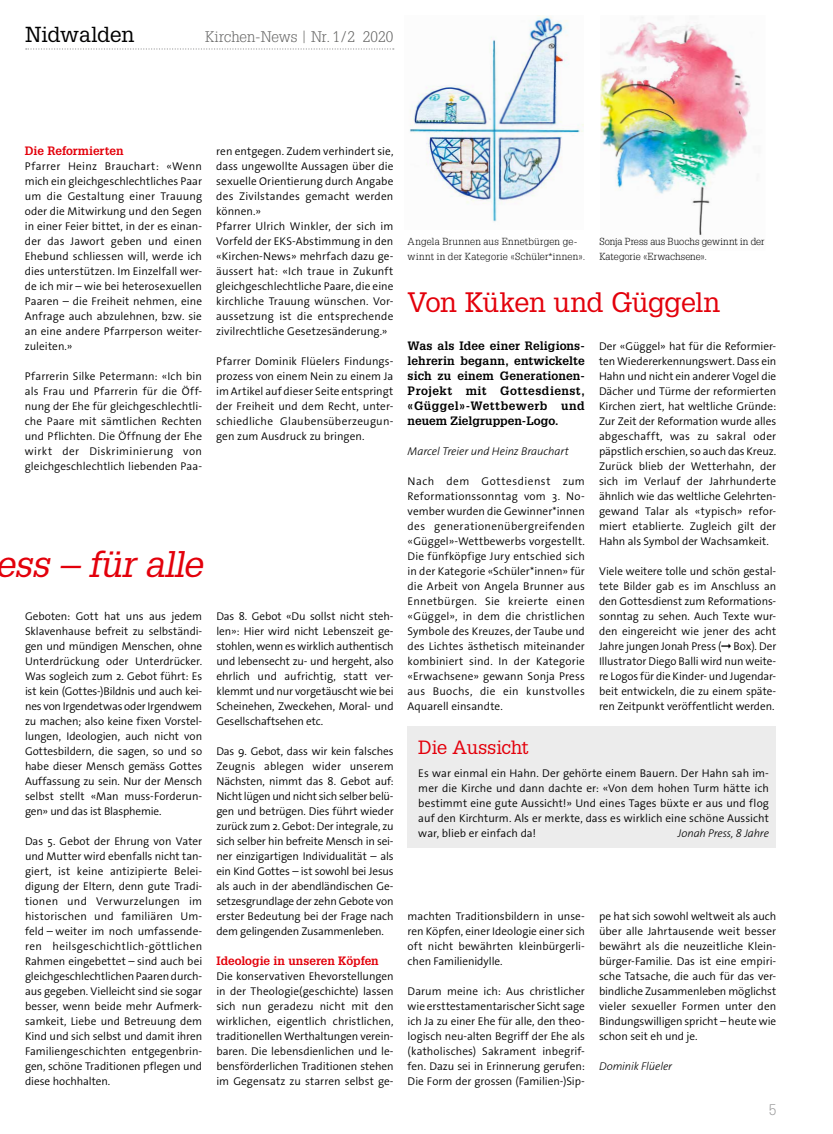
<style>
.page{position:relative;width:833px;height:1134px;background:#fff}
.page>*{position:absolute;margin:0;border:0;box-sizing:border-box;transform-origin:0 0}
.t1{font:italic 36.25px "Glypha LT";letter-spacing:-.02em;color:#e3000b}
.t2{font:27.5px "Glypha LT Std";letter-spacing:-.02em;color:#e3000b}
.t3{font:21.25px "Glypha LT Std";letter-spacing:-.01em;color:#000}
.t4{font:18.75px "Glypha LT Std";letter-spacing:-.015em;color:#e3000b}
.t5{font:300 15px "Glypha LT Std";color:#626261}
.t6{font:300 15px "Glypha LT Std";color:#9c9c9d}
.t7{font:700 11.88px/15px "Glypha LT Std";letter-spacing:.03em;color:#000;text-align:justify}
.t8{font:700 11.88px "Glypha LT Std";letter-spacing:-.005em;color:#e3000b}
.t9{font:300 11.25px/15px "The Sans Os F";letter-spacing:.005em;color:#000;text-align:justify}
.t10{font:italic 300 11.25px "The Sans Os F";letter-spacing:-.005em;color:#000}
.t11{font:300 10px/15px "Glypha LT Std";letter-spacing:.015em;color:#000}
</style>
<div class="page">
<svg style="left:26px;top:48px;width:368px;height:2px"></svg>
<img style="left:409px;top:15px;width:174px;height:207px">
<img style="left:600px;top:17px;width:150px;height:218px">
<div style="left:407px;top:726px;width:369px;height:122px;background:#ececec"></div>
<h3 class="t3" style="left:25px;top:22px;width:111px">Nidwalden</h3>
<h3 class="t5" style="left:205px;top:28px;width:190px">Kirchen-News <sup>|</sup> Nr. 1/2 2020</h3>
<p class="t8" style="left:25px;top:143px;width:100px">Die Reformierten</p>
<p class="t9" style="left:25px;top:158px;width:179px">Pfarrer Heinz Brauchart: «Wenn mich ein gleichgeschlechtliches Paar um die Gestaltung einer Trauung oder die Mitwirkung und den Segen in einer Feier bittet, in der es einan&shy;der das Jawort geben und einen Ehebund schliessen will, werde ich dies unterstützen. Im Einzelfall wer&shy;de ich mir – wie bei heterosexuellen Paaren – die Freiheit nehmen, eine Anfrage auch abzulehnen, bzw. sie an eine andere Pfarrperson weiter&shy;zuleiten.»</p>
<p class="t9" style="left:25px;top:368px;width:179px">Pfarrerin Silke Petermann: «Ich bin als Frau und Pfarrerin für die Öff&shy;nung der Ehe für gleichgeschlechtli&shy;che Paare mit sämtlichen Rechten und Pflichten. Die Öffnung der Ehe wirkt der Diskriminierung von gleichgeschlechtlich liebenden Paa-</p>
<p class="t9" style="left:216px;top:143px;width:179px;text-align:left">ren entgegen. Zudem verhindert sie, dass ungewollte Aussagen über die sexuelle Orientierung durch Angabe des Zivilstandes gemacht werden können.»<br>Pfarrer Ulrich Winkler, der sich im Vorfeld der EKS-Abstimmung in den «Kirchen-News» mehrfach dazu ge&shy;äussert hat: «Ich traue in Zukunft gleichgeschlechtliche Paare, die eine kirchliche Trauung wünschen. Vor&shy;aussetzung ist die entsprechende zivilrechtliche Gesetzesänderung.»</p>
<p class="t9" style="left:216px;top:353px;width:179px">Pfarrer Dominik Flüelers Findungs&shy;prozess von einem Nein zu einem Ja im Artikel auf dieser Seite entspringt der Freiheit und dem Recht, unter&shy;schiedliche Glaubensüberzeugun&shy;gen zum Ausdruck zu bringen.</p>
<h1 class="t1" style="left:-6px;top:543px;width:210px">ess – für alle</h1>
<p class="t9" style="left:25px;top:608px;width:179px">Geboten: Gott hat uns aus jedem Sklavenhause befreit zu selbständi&shy;gen und mündigen Menschen, ohne Unterdrückung oder Unterdrücker.<br>Was sogleich zum 2. Gebot führt: Es ist kein (Gottes-)Bildnis und auch kei&shy;nes von Irgendetwas oder Irgendwem zu machen; also keine fixen Vorstel&shy;lungen, Ideologien, auch nicht von Gottesbildern, die sagen, so und so habe dieser Mensch gemäss Gottes Auffassung zu sein. Nur der Mensch selbst stellt «Man muss-Forderun&shy;gen» und das ist Blasphemie.</p>
<p class="t9" style="left:25px;top:833px;width:179px">Das 5. Gebot der Ehrung von Vater und Mutter wird ebenfalls nicht tan&shy;giert, ist keine antizipierte Belei&shy;digung der Eltern, denn gute Tradi&shy;tionen und Verwurzelungen im historischen und familiären Um&shy;feld – weiter im noch umfassende&shy;ren heilsgeschichtlich-göttlichen Rahmen eingebettet – sind auch bei gleichgeschlechtlichen Paaren durch&shy;aus gegeben. Vielleicht sind sie sogar besser, wenn beide mehr Aufmerk&shy;samkeit, Liebe und Betreuung dem Kind und sich selbst und damit ihren Familiengeschichten entgegenbrin&shy;gen, schöne Traditionen pflegen und diese hochhalten.</p>
<p class="t9" style="left:216px;top:608px;width:179px">Das 8. Gebot «Du sollst nicht steh&shy;len»: Hier wird nicht Lebenszeit ge&shy;stohlen, wenn es wirklich authentisch und lebensecht zu- und hergeht, also ehrlich und aufrichtig, statt ver&shy;klemmt und nur vorgetäuscht wie bei Scheinehen, Zweckehen, Moral- und Gesellschaftsehen etc.</p>
<p class="t9" style="left:216px;top:743px;width:179px">Das 9. Gebot, dass wir kein falsches Zeugnis ablegen wider unserem Nächsten, nimmt das 8. Gebot auf:<br>Nicht lügen und nicht sich selber belü&shy;gen und betrügen. Dies führt wieder zurück zum 2. Gebot: Der integrale, zu sich selber hin befreite Mensch in sei&shy;ner einzigartigen Individualität – als ein Kind Gottes – ist sowohl bei Jesus als auch in der abendländischen Ge&shy;setzesgrundlage der zehn Gebote von erster Bedeutung bei der Frage nach dem gelingenden Zusammenleben.</p>
<p class="t8" style="left:216px;top:953px;width:164px">Ideologie in unseren Köpfen</p>
<p class="t9" style="left:216px;top:968px;width:179px">Die konservativen Ehevorstellungen in der Theologie(geschichte) lassen sich nun geradezu nicht mit den wirklichen, eigentlich christlichen, traditionellen Werthaltungen verein&shy;baren. Die lebensdienlichen und le&shy;bensförderlichen Traditionen stehen im Gegensatz zu starren selbst ge-</p>
<p class="t11" style="left:407px;top:234px;width:179px">Angela Brunnen aus Ennetbürgen ge&shy;winnt in der Kategorie «Schüler*innen».</p>
<p class="t11" style="left:599px;top:234px;width:167px">Sonja Press aus Buochs gewinnt in der<br>Kategorie «Erwachsene».</p>
<h2 class="t2" style="left:407px;top:286px;width:314px">Von Küken und Güggeln</h2>
<p class="t7" style="left:407px;top:338px;width:179px">Was als Idee einer Religions&shy;lehrerin begann, entwickelte sich zu einem Generationen-Projekt mit Gottesdienst, «Güggel»-Wettbewerb und neuem Zielgruppen-Logo.</p>
<p class="t10" style="left:407px;top:444px;width:163px">Marcel Treier und Heinz Brauchart</p>
<p class="t9" style="left:407px;top:473px;width:179px">Nach dem Gottesdienst zum Reformationssonntag vom 3. No&shy;vember wurden die Gewinner*innen des generationenübergreifenden «Güggel»-Wettbewerbs vorgestellt.<br>Die fünfköpfige Jury entschied sich in der Kategorie «Schüler*innen» für die Arbeit von Angela Brunner aus Ennetbürgen. Sie kreierte einen «Güggel», in dem die christlichen Symbole des Kreuzes, der Taube und des Lichtes ästhetisch miteinander kombiniert sind. In der Kategorie «Erwachsene» gewann Sonja Press aus Buochs, die ein kunstvolles Aquarell einsandte.</p>
<p class="t9" style="left:599px;top:338px;width:179px">Der «Güggel» hat für die Reformier&shy;ten Wiedererkennungswert. Dass ein Hahn und nicht ein anderer Vogel die Dächer und Türme der reformierten Kirchen ziert, hat weltliche Gründe:<br>Zur Zeit der Reformation wurde alles abgeschafft, was zu sakral oder päpstlich erschien, so auch das Kreuz.<br>Zurück blieb der Wetterhahn, der sich im Verlauf der Jahrhunderte ähnlich wie das weltliche Gelehrten&shy;gewand Talar als «typisch» refor&shy;miert etablierte. Zugleich gilt der Hahn als Symbol der Wachsamkeit.</p>
<p class="t9" style="left:599px;top:563px;width:179px">Viele weitere tolle und schön gestal&shy;tete Bilder gab es im Anschluss an den Gottesdienst zum Reformations&shy;sonntag zu sehen. Auch Texte wur&shy;den eingereicht wie jener des acht Jahre jungen Jonah Press (➞ Box). Der Illustrator Diego Balli wird nun weite&shy;re Logos für die Kinder- und Jugendar&shy;beit entwickeln, die zu einem späte&shy;ren Zeitpunkt veröffentlicht werden.</p>
<h3 class="t4" style="left:418px;top:736px;width:112px">Die Aussicht</h3>
<p class="t9" style="left:418px;top:766px;width:352px">Es war einmal ein Hahn. Der gehörte einem Bauern. Der Hahn sah im&shy;mer die Kirche und dann dachte er: «Von dem hohen Turm hätte ich bestimmt eine gute Aussicht!» Und eines Tages büxte er aus und flog auf den Kirchturm. Als er merkte, dass es wirklich eine schöne Aussicht war, blieb er einfach da!</p>
<p class="t10" style="left:678px;top:826px;width:93px">Jonah Press, 8 Jahre</p>
<p class="t9" style="left:407px;top:908px;width:179px">machten Traditionsbildern in unse&shy;ren Köpfen, einer Ideologie einer sich oft nicht bewährten kleinbürgerli&shy;chen Familienidylle.</p>
<p class="t9" style="left:407px;top:983px;width:179px">Darum meine ich: Aus christlicher wie ersttestamentarischer Sicht sage ich Ja zu einer Ehe für alle, den theo&shy;logisch neu-alten Begriff der Ehe als (katholisches) Sakrament inbegrif&shy;fen. Dazu sei in Erinnerung gerufen:<br>Die Form der grossen (Familien-)Sip-</p>
<p class="t9" style="left:599px;top:908px;width:179px">pe hat sich sowohl weltweit als auch über alle Jahrtausende weit besser bewährt als die neuzeitliche Klein&shy;bürger-Familie. Das ist eine empiri&shy;sche Tatsache, die auch für das ver&shy;bindliche Zusammenleben möglichst vieler sexueller Formen unter den Bindungswilligen spricht – heute wie schon seit eh und je.</p>
<p class="t10" style="left:599px;top:1059px;width:75px">Dominik Flüeler</p>
<h3 class="t6" style="left:768px;top:1101px;width:9px">5</h3>
</div>
